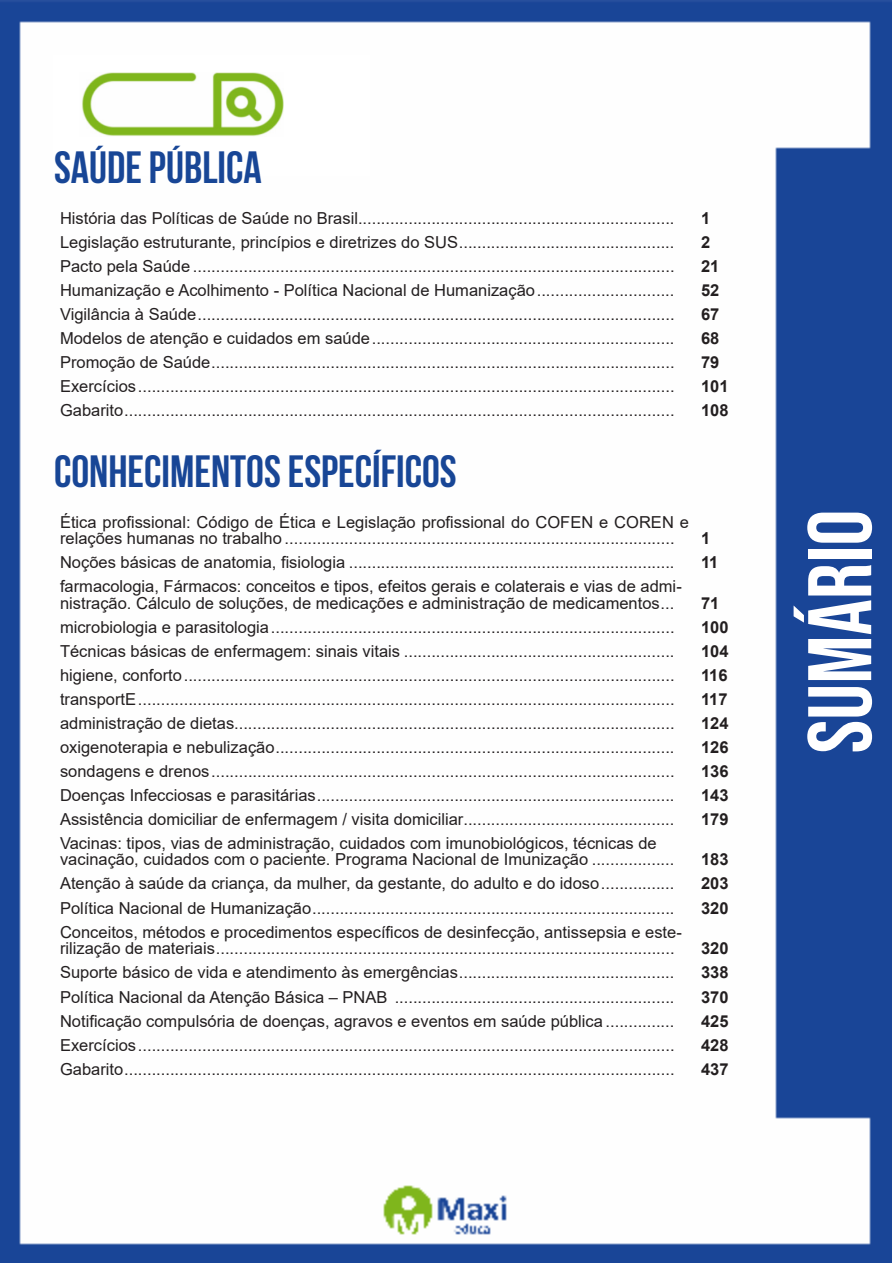
<style>
.page{position:relative;width:893px;height:1263px;background:#fff}
.page>*{position:absolute;margin:0;border:0;box-sizing:border-box;transform-origin:0 0}
.t1{font:90px "Bebas Neue";color:#fff}
.t2{font:700 45px "Bebas Neue";color:#184696}
.ALTERNATIVAS{font:16.5px/16.5px "Arial";color:#231f20}
.INDICE{font:700 16.5px "Arial";color:#231f20}
</style>
<div class="page">
<img style="left:0;top:0;width:892px;height:1263px">
<div style="left:53px;top:55px;width:317px;height:121px;background:#fff"></div>
<img style="left:82px;top:72px;width:201px;height:64px">
<p class="t2" style="left:54px;top:142px;width:209px">SAÚDE PÚBLICA</p>
<p class="ALTERNATIVAS" style="left:60px;top:209px;width:616px">História das Políticas de Saúde no Brasil.....................................................................</p>
<p class="INDICE" style="left:701px;top:206px;width:11px">1</p>
<p class="ALTERNATIVAS" style="left:60px;top:233px;width:616px">Legislação estruturante, princípios e diretrizes do SUS...............................................</p>
<p class="INDICE" style="left:701px;top:230px;width:11px">2</p>
<p class="ALTERNATIVAS" style="left:60px;top:257px;width:616px">Pacto pela Saúde .........................................................................................................</p>
<p class="INDICE" style="left:701px;top:254px;width:20px">21</p>
<p class="ALTERNATIVAS" style="left:60px;top:281px;width:616px">Humanização e Acolhimento - Política Nacional de Humanização..............................</p>
<p class="INDICE" style="left:701px;top:278px;width:20px">52</p>
<p class="ALTERNATIVAS" style="left:60px;top:305px;width:616px">Vigilância à Saúde........................................................................................................</p>
<p class="INDICE" style="left:701px;top:302px;width:20px">67</p>
<p class="ALTERNATIVAS" style="left:60px;top:330px;width:616px">Modelos de atenção e cuidados em saúde..................................................................</p>
<p class="INDICE" style="left:701px;top:326px;width:20px">68</p>
<p class="ALTERNATIVAS" style="left:60px;top:354px;width:616px">Promoção de Saúde.....................................................................................................</p>
<p class="INDICE" style="left:701px;top:350px;width:20px">79</p>
<p class="ALTERNATIVAS" style="left:60px;top:378px;width:616px">Exercícios.....................................................................................................................</p>
<p class="INDICE" style="left:701px;top:374px;width:29px">101</p>
<p class="ALTERNATIVAS" style="left:60px;top:402px;width:616px">Gabarito........................................................................................................................</p>
<p class="INDICE" style="left:701px;top:398px;width:29px">108</p>
<p class="t2" style="left:54px;top:446px;width:404px">CONHECIMENTOS ESPECÍFICOS</p>
<p class="ALTERNATIVAS" style="left:60px;top:514px;width:630px">Ética profissional: Código de Ética e Legislação profissional do COFEN e COREN e relações humanas no trabalho .....................................................................................</p>
<p class="INDICE" style="left:701px;top:527px;width:11px">1</p>
<p class="ALTERNATIVAS" style="left:60px;top:554px;width:616px">Noções básicas de anatomia, fisiologia .......................................................................</p>
<p class="INDICE" style="left:701px;top:551px;width:19px">11</p>
<p class="ALTERNATIVAS" style="left:60px;top:578px;width:623px">farmacologia, Fármacos: conceitos e tipos, efeitos gerais e colaterais e vias de admi&shy;nistração. Cálculo de soluções, de medicações e administração de medicamentos...</p>
<p class="INDICE" style="left:701px;top:591px;width:20px">71</p>
<p class="ALTERNATIVAS" style="left:60px;top:619px;width:616px">microbiologia e parasitologia........................................................................................</p>
<p class="INDICE" style="left:701px;top:615px;width:29px">100</p>
<p class="ALTERNATIVAS" style="left:60px;top:643px;width:616px">Técnicas básicas de enfermagem: sinais vitais ...........................................................</p>
<p class="INDICE" style="left:701px;top:639px;width:29px">104</p>
<p class="ALTERNATIVAS" style="left:60px;top:667px;width:616px">higiene, conforto...........................................................................................................</p>
<p class="INDICE" style="left:701px;top:663px;width:28px">116</p>
<p class="ALTERNATIVAS" style="left:60px;top:691px;width:616px">transportE.....................................................................................................................</p>
<p class="INDICE" style="left:701px;top:687px;width:28px">117</p>
<p class="ALTERNATIVAS" style="left:60px;top:715px;width:616px">administração de dietas................................................................................................</p>
<p class="INDICE" style="left:701px;top:711px;width:29px">124</p>
<p class="ALTERNATIVAS" style="left:60px;top:739px;width:616px">oxigenoterapia e nebulização.......................................................................................</p>
<p class="INDICE" style="left:701px;top:735px;width:29px">126</p>
<p class="ALTERNATIVAS" style="left:60px;top:763px;width:616px">sondagens e drenos.....................................................................................................</p>
<p class="INDICE" style="left:701px;top:759px;width:29px">136</p>
<p class="ALTERNATIVAS" style="left:60px;top:787px;width:616px">Doenças Infecciosas e parasitárias..............................................................................</p>
<p class="INDICE" style="left:701px;top:783px;width:29px">143</p>
<p class="ALTERNATIVAS" style="left:60px;top:811px;width:616px">Assistência domiciliar de enfermagem / visita domiciliar..............................................</p>
<p class="INDICE" style="left:701px;top:807px;width:29px">179</p>
<p class="ALTERNATIVAS" style="left:60px;top:835px;width:616px">Vacinas: tipos, vias de administração, cuidados com imunobiológicos, técnicas de vacinação, cuidados com o paciente. Programa Nacional de Imunização ..................</p>
<p class="INDICE" style="left:701px;top:848px;width:29px">183</p>
<p class="ALTERNATIVAS" style="left:60px;top:875px;width:616px">Atenção à saúde da criança, da mulher, da gestante, do adulto e do idoso................</p>
<p class="INDICE" style="left:701px;top:872px;width:29px">203</p>
<p class="ALTERNATIVAS" style="left:60px;top:899px;width:616px">Política Nacional de Humanização...............................................................................</p>
<p class="INDICE" style="left:701px;top:896px;width:29px">320</p>
<p class="ALTERNATIVAS" style="left:60px;top:923px;width:623px">Conceitos, métodos e procedimentos específicos de desinfecção, antissepsia e este&shy;rilização de materiais....................................................................................................</p>
<p class="INDICE" style="left:701px;top:936px;width:29px">320</p>
<p class="ALTERNATIVAS" style="left:60px;top:964px;width:616px">Suporte básico de vida e atendimento às emergências...............................................</p>
<p class="INDICE" style="left:701px;top:960px;width:29px">338</p>
<p class="ALTERNATIVAS" style="left:60px;top:989px;width:616px">Política Nacional da Atenção Básica – PNAB .............................................................</p>
<p class="INDICE" style="left:701px;top:985px;width:29px">370</p>
<p class="ALTERNATIVAS" style="left:60px;top:1013px;width:616px">Notificação compulsória de doenças, agravos e eventos em saúde pública ...............</p>
<p class="INDICE" style="left:701px;top:1009px;width:29px">425</p>
<p class="ALTERNATIVAS" style="left:60px;top:1037px;width:616px">Exercícios.....................................................................................................................</p>
<p class="INDICE" style="left:701px;top:1033px;width:29px">428</p>
<p class="ALTERNATIVAS" style="left:60px;top:1061px;width:616px">Gabarito........................................................................................................................</p>
<p class="INDICE" style="left:701px;top:1057px;width:29px">437</p>
<h1 class="t1" style="left:789px;top:753px;width:245px;rotate:-90deg">sumário</h1>
</div>
